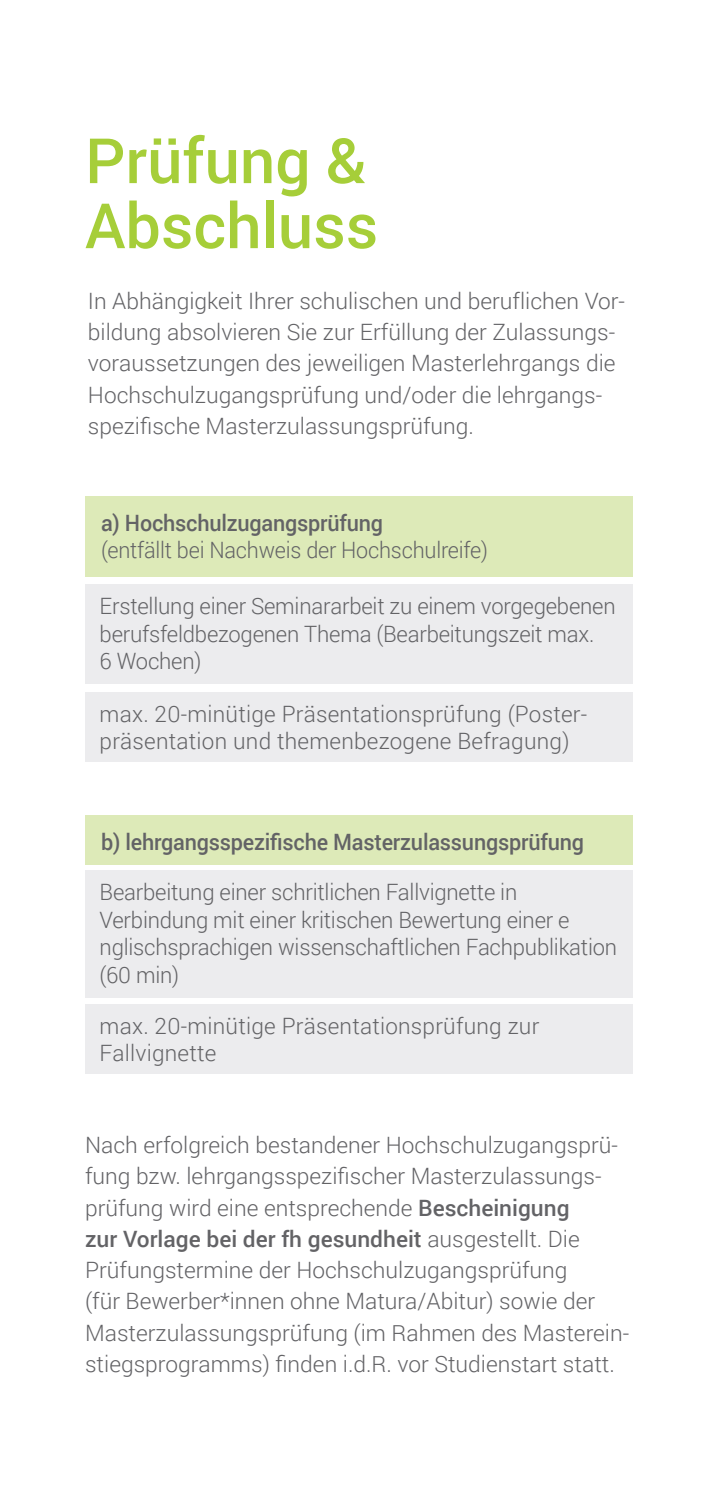
<style>
.page{position:relative;width:702px;height:1489px;background:#fff}
.page>*{position:absolute;margin:0;border:0;box-sizing:border-box;transform-origin:0 0}
.t1{font:500 62.5px/65px "Roboto";color:#a6ce39}
.t2{font:300 22.5px/31.2px "Roboto";color:#636366}
.t3{font:500 22.5px "Roboto";letter-spacing:-.01em;color:#636366;scale:.96 1}
.t4{font:300 22.5px "Roboto";color:#636366;scale:.96 1}
.s1{font-weight:500}
</style>
<div class="page">
<div style="left:85px;top:496px;width:547px;height:81px;background:#ddeab8"></div>
<div style="left:85px;top:815px;width:547px;height:49px;background:#ddeab8"></div>
<div style="left:85px;top:584px;width:547px;height:100px;background:#ececee"></div>
<div style="left:85px;top:870px;width:547px;height:127px;background:#ececee"></div>
<div style="left:85px;top:692px;width:547px;height:69px;background:#ececee"></div>
<div style="left:85px;top:1003px;width:547px;height:70px;background:#ececee"></div>
<h1 class="t1" style="left:85px;top:126px;width:294px">Prüfung &amp;<br>Abschluss</h1>
<p class="t2" style="left:88px;top:284px;width:538px">In Abhängigkeit Ihrer schulischen und beruflichen Vor&shy;bildung absolvieren Sie zur Erfüllung der Zulassungs&shy;voraussetzungen des jeweiligen Masterlehrgangs die Hochschulzugangsprüfung und/oder die lehrgangs&shy;spezifische Masterzulassungsprüfung.</p>
<p class="t3" style="left:101px;top:507px;width:295px">a) Hochschulzugangsprüfung</p>
<p class="t4" style="left:101px;top:534px;width:404px">(entfällt bei Nachweis der Hochschulreife)</p>
<p class="t2" style="left:100px;top:591px;width:517px;line-height:27.5px">Erstellung einer Seminararbeit zu einem vorgegebenen berufsfeldbezogenen Thema (Bearbeitungszeit max.<br>6 Wochen)</p>
<p class="t2" style="left:100px;top:699px;width:489px;line-height:27.5px">max. 20-minütige Präsentationsprüfung (Poster&shy;präsentation und themenbezogene Befragung)</p>
<p class="t3" style="left:101px;top:825px;width:504px">b) lehrgangsspezifische Masterzulassungsprüfung</p>
<p class="t2" style="left:100px;top:877px;width:519px;line-height:27.5px">Bearbeitung einer schritlichen Fallvignette in Verbindung mit einer kritischen Bewertung einer e nglischsprachigen wissenschaftlichen Fachpublikation (60 min)</p>
<p class="t2" style="left:100px;top:1011px;width:441px;line-height:27.5px">max. 20-minütige Präsentationsprüfung zur<br>Fallvignette</p>
<p class="t2" style="left:85px;top:1128px;width:545px">Nach erfolgreich bestandener Hochschulzugangsprü&shy;fung bzw. lehrgangsspezifischer Masterzulassungs&shy;prüfung wird eine entsprechende <span class="s1">Bescheinigung<br>zur Vorlage bei der fh gesundheit</span> ausgestellt. Die Prüfungstermine der Hochschulzugangsprüfung<br>(für Bewerber*innen ohne Matura/Abitur) sowie der Masterzulassungsprüfung (im Rahmen des Masterein&shy;stiegsprogramms) finden i.d.R. vor Studienstart statt.</p>
</div>
